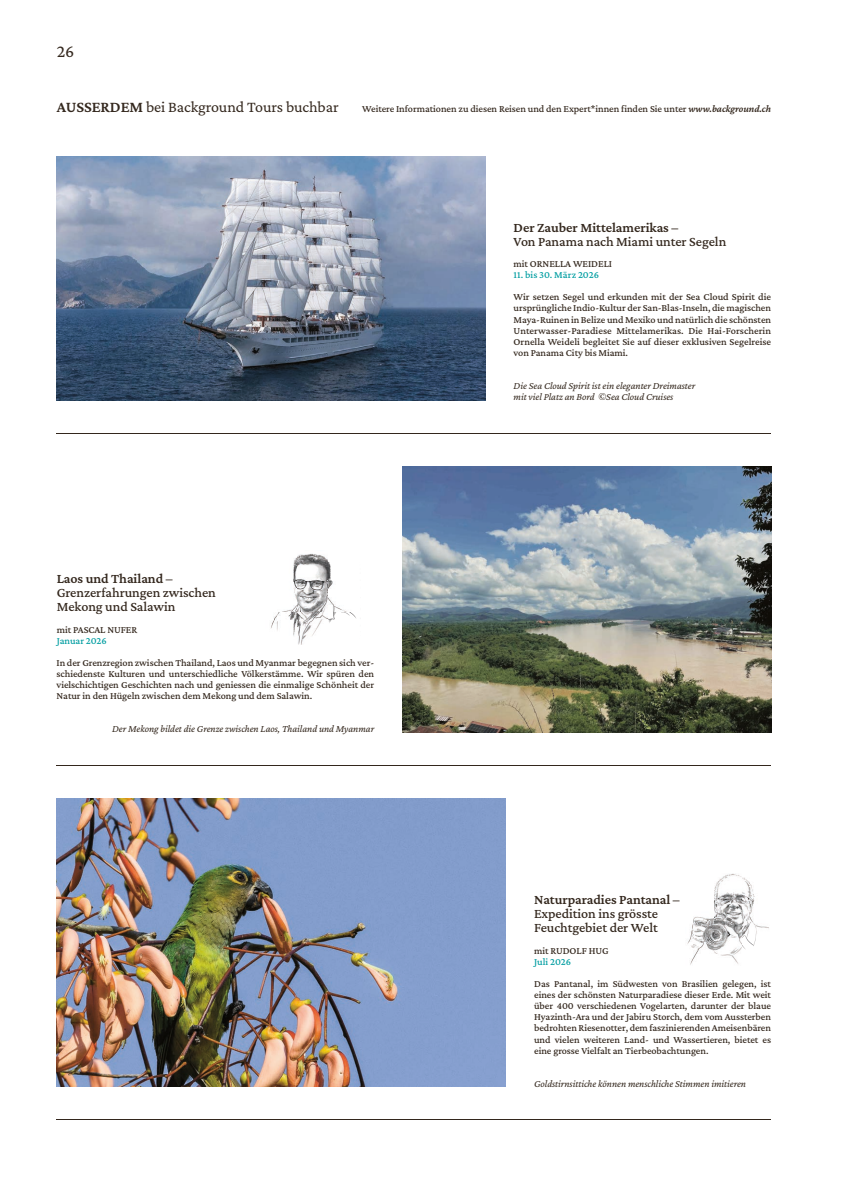
<style>
.page{position:relative;width:842px;height:1191px;background:#fff}
.page>*{position:absolute;margin:0;border:0;box-sizing:border-box;transform-origin:0 0}
.t1{font:18px "Crimson Pro";color:#33271d}
.t2{font:16px "Crimson Pro";letter-spacing:-.005em;color:#33271d}
.t3{font:500 14px/14px "Crimson Pro";letter-spacing:-.005em;color:#33271d}
.t4{font:600 14px "Crimson Pro";letter-spacing:-.005em;color:#33271d}
.t5{font:500 10.2px/11.1px "Crimson Pro";letter-spacing:-.005em;color:#33271d;text-align:justify}
.t6{font:italic 10.2px/11.1px "Crimson Pro";letter-spacing:-.005em;color:#33271d}
.t7{font:500 10.2px "Crimson Pro";letter-spacing:-.005em;color:#009da1}
.s1{font-weight:600}
.s2{font-weight:600;font-style:italic}
</style>
<div class="page">
<img style="left:57px;top:799px;width:449px;height:287px">
<img style="left:57px;top:156px;width:428px;height:244px">
<img style="left:403px;top:466px;width:368px;height:266px">
<hr style="left:57px;top:765px;width:714px;height:1px;background:#33271d">
<hr style="left:57px;top:433px;width:714px;height:1px;background:#33271d">
<hr style="left:57px;top:1119px;width:714px;height:1px;background:#33271d">
<img style="left:271px;top:553px;width:85px;height:91px">
<img style="left:687px;top:873px;width:82px;height:92px">
<h1 class="t1" style="left:57px;top:39px;width:19px">26</h1>
<h2 class="t2" style="left:57px;top:97px;width:284px"><span class="s1">AUSSERDEM</span> bei Background Tours buchbar</h2>
<p class="t5" style="left:362px;top:103px;width:410px">Weitere Informationen zu diesen Reisen und den Expert*innen finden Sie unter <span class="s2">www.background.ch</span></p>
<h3 class="t4" style="left:514px;top:218px;width:166px">Der Zauber Mittelamerikas –</h3>
<h3 class="t3" style="left:514px;top:234px;width:214px">Von Panama nach Miami unter Segeln</h3>
<p class="t5" style="left:514px;top:258px;width:100px">mit ORNELLA WEIDELI</p>
<p class="t7" style="left:514px;top:268px;width:87px">11. bis 30. März 2026</p>
<p class="t5" style="left:514px;top:291px;width:259px">Wir setzen Segel und erkunden mit der Sea Cloud Spirit die ursprüngliche Indio-Kultur der San-Blas-Inseln, die magischen Maya-Ruinen in Belize und Mexiko und natürlich die schönsten Unterwasser-Paradiese Mittelamerikas. Die Hai-Forscherin Ornella Weideli begleitet Sie auf dieser exklusiven Segelreise von Panama City bis Miami.</p>
<p class="t6" style="left:514px;top:380px;width:183px">Die Sea Cloud Spirit ist ein eleganter Dreimaster mit viel Platz an Bord ©Sea Cloud Cruises</p>
<h3 class="t4" style="left:57px;top:569px;width:117px">Laos und Thailand –</h3>
<h3 class="t3" style="left:57px;top:585px;width:161px">Grenzerfahrungen zwischen<br>Mekong und Salawin</h3>
<p class="t5" style="left:57px;top:623px;width:82px">mit PASCAL NUFER</p>
<p class="t7" style="left:57px;top:634px;width:52px">Januar 2026</p>
<p class="t5" style="left:57px;top:657px;width:319px">In der Grenzregion zwischen Thailand, Laos und Myanmar begegnen sich ver&shy;schiedenste Kulturen und unterschiedliche Völkerstämme. Wir spüren den vielschichtigen Geschichten nach und geniessen die einmalige Schönheit der Natur in den Hügeln zwischen dem Mekong und dem Salawin.</p>
<p class="t6" style="left:112px;top:723px;width:264px">Der Mekong bildet die Grenze zwischen Laos, Thailand und Myanmar</p>
<h3 class="t4" style="left:534px;top:890px;width:147px">Naturparadies Pantanal –</h3>
<h3 class="t3" style="left:534px;top:906px;width:125px">Expedition ins grösste<br>Feuchtgebiet der Welt</h3>
<p class="t5" style="left:534px;top:945px;width:76px">mit RUDOLF HUG</p>
<p class="t7" style="left:534px;top:955px;width:38px">Juli 2026</p>
<p class="t5" style="left:534px;top:978px;width:238px">Das Pantanal, im Südwesten von Brasilien gelegen, ist eines der schönsten Naturparadiese dieser Erde. Mit weit über 400 verschiedenen Vogelarten, darunter der blaue Hyazinth-Ara und der Jabiru Storch, dem vom Aussterben bedrohten Riesenotter, dem faszinierenden Ameisenbären und vielen weiteren Land- und Wassertieren, bietet es eine grosse Vielfalt an Tierbeobachtungen.</p>
<p class="t6" style="left:534px;top:1077px;width:213px">Goldstirnsittiche können menschliche Stimmen imitieren</p>
</div>
